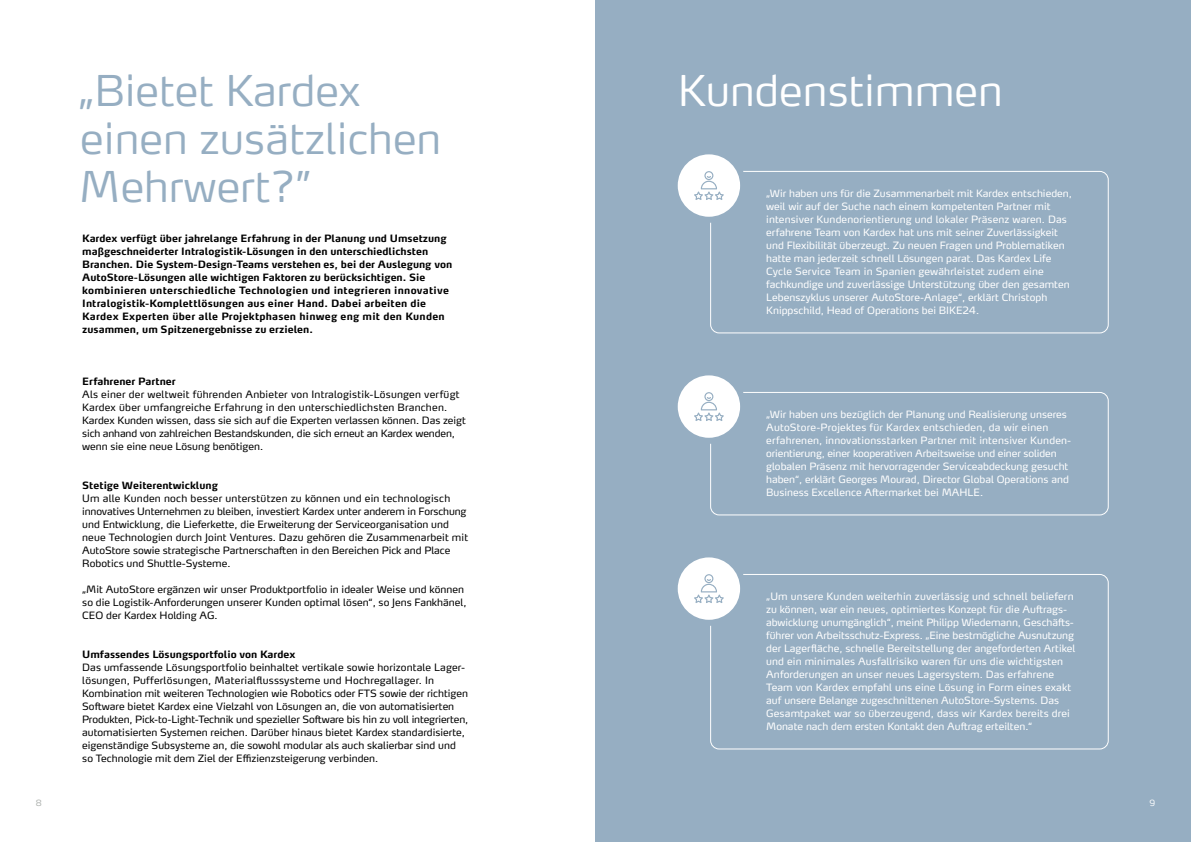
<style>
.page{position:relative;width:1191px;height:842px;background:#fff}
.page>*{position:absolute;margin:0;border:0;box-sizing:border-box;transform-origin:0 0}
.t1{font:300 42px/48px "Max Pro";color:#96aec2}
.t2{font:300 42px "Max Pro";color:#fff}
.t3{font:10px/13px "Max Pro";color:#fff}
.t4{font:10px/13px "Max Pro";color:#000}
.t5{font:700 10px/13px "Max Pro";color:#000}
.t6{font:300 8.5px "Max Pro";color:#a8aca9}
.t7{font:300 8.5px "Max Pro";color:#fff}
</style>
<div class="page">
<div style="left:595px;top:0;width:596px;height:842px;background:#96aec2"></div>
<div style="left:710px;top:171px;width:398px;height:162px;border:1px solid #fff;border-radius:9px"></div>
<div style="left:671px;top:148px;width:75px;height:75px;background:#96aec2;border-radius:50%"></div>
<svg style="left:677px;top:154px;width:63px;height:63px"></svg>
<div style="left:710px;top:392px;width:398px;height:123px;border:1px solid #fff;border-radius:9px"></div>
<div style="left:671px;top:369px;width:75px;height:75px;background:#96aec2;border-radius:50%"></div>
<svg style="left:677px;top:375px;width:63px;height:63px"></svg>
<div style="left:710px;top:574px;width:398px;height:175px;border:1px solid #fff;border-radius:9px"></div>
<div style="left:671px;top:551px;width:75px;height:75px;background:#96aec2;border-radius:50%"></div>
<svg style="left:677px;top:557px;width:63px;height:63px"></svg>
<h1 class="t1" style="left:78px;top:62px;width:364px">„Bietet Kardex einen zusätzlichen<br>Mehrwert?”</h1>
<p class="t5" style="left:82px;top:231px;width:371px">Kardex verfügt über jahrelange Erfahrung in der Planung und Umsetzung maßgeschneiderter Intralogistik-Lösungen in den unterschiedlichsten Branchen. Die System-Design-Teams verstehen es, bei der Auslegung von AutoStore-Lösungen alle wichtigen Faktoren zu berücksichtigen. Sie kombinieren unterschiedliche Technologien und integrieren innovative Intralogistik-Komplettlösungen aus einer Hand. Dabei arbeiten die Kardex Experten über alle Projektphasen hinweg eng mit den Kunden zusammen, um Spitzenergebnisse zu erzielen.</p>
<p class="t5" style="left:82px;top:374px;width:95px">Erfahrener Partner</p>
<p class="t4" style="left:82px;top:387px;width:385px">Als einer der weltweit führenden Anbieter von Intralogistik-Lösungen verfügt Kardex über umfangreiche Erfahrung in den unterschiedlichsten Branchen.<br>Kardex Kunden wissen, dass sie sich auf die Experten verlassen können. Das zeigt sich anhand von zahlreichen Bestandskunden, die sich erneut an Kardex wenden, wenn sie eine neue Lösung benötigen.</p>
<p class="t5" style="left:82px;top:478px;width:137px">Stetige Weiterentwicklung</p>
<p class="t4" style="left:82px;top:491px;width:387px">Um alle Kunden noch besser unterstützen zu können und ein technologisch innovatives Unternehmen zu bleiben, investiert Kardex unter anderem in Forschung und Entwicklung, die Lieferkette, die Erweiterung der Serviceorganisation und neue Technologien durch Joint Ventures. Dazu gehören die Zusammenarbeit mit AutoStore sowie strategische Partnerschaften in den Bereichen Pick and Place Robotics und Shuttle-Systeme.</p>
<p class="t4" style="left:82px;top:582px;width:386px">„Mit AutoStore ergänzen wir unser Produktportfolio in idealer Weise und können so die Logistik-Anforderungen unserer Kunden optimal lösen“, so Jens Fankhänel,<br>CEO der Kardex Holding AG.</p>
<p class="t5" style="left:82px;top:647px;width:215px">Umfassendes Lösungsportfolio von Kardex</p>
<p class="t4" style="left:82px;top:660px;width:387px">Das umfassende Lösungsportfolio beinhaltet vertikale sowie horizontale Lager&shy;lösungen, Pufferlösungen, Materialflusssysteme und Hochregallager. In Kombination mit weiteren Technologien wie Robotics oder FTS sowie der richtigen Software bietet Kardex eine Vielzahl von Lösungen an, die von automatisierten Produkten, Pick-to-Light-Technik und spezieller Software bis hin zu voll integrierten, automatisierten Systemen reichen. Darüber hinaus bietet Kardex standardisierte, eigenständige Subsysteme an, die sowohl modular als auch skalierbar sind und so Technologie mit dem Ziel der Effizienzsteigerung verbinden.</p>
<h1 class="t2" style="left:677px;top:55px;width:326px">Kundenstimmen</h1>
<p class="t3" style="left:766px;top:186px;width:307px">„Wir haben uns für die Zusammenarbeit mit Kardex entschieden, weil wir auf der Suche nach einem kompetenten Partner mit intensiver Kundenorientierung und lokaler Präsenz waren. Das erfahrene Team von Kardex hat uns mit seiner Zuverlässigkeit und Flexibilität überzeugt. Zu neuen Fragen und Problematiken hatte man jederzeit schnell Lösungen parat. Das Kardex Life Cycle Service Team in Spanien gewährleistet zudem eine fachkundige und zuverlässige Unterstützung über den gesamten Lebenszyklus unserer AutoStore-Anlage“, erklärt Christoph Knippschild, Head of Operations bei BIKE24.</p>
<p class="t3" style="left:766px;top:407px;width:305px">„Wir haben uns bezüglich der Planung und Realisierung unseres AutoStore-Projektes für Kardex entschieden, da wir einen erfahrenen, innovationsstarken Partner mit intensiver Kunden&shy;orientierung, einer kooperativen Arbeitsweise und einer soliden globalen Präsenz mit hervorragender Serviceabdeckung gesucht haben“, erklärt Georges Mourad, Director Global Operations and Business Excellence Aftermarket bei MAHLE.</p>
<p class="t3" style="left:766px;top:589px;width:311px">„Um unsere Kunden weiterhin zuverlässig und schnell beliefern zu können, war ein neues, optimiertes Konzept für die Auftrags&shy;abwicklung unumgänglich“, meint Philipp Wiedemann, Geschäfts&shy;führer von Arbeitsschutz-Express. „Eine bestmögliche Ausnutzung der Lagerfläche, schnelle Bereitstellung der angeforderten Artikel und ein minimales Ausfallrisiko waren für uns die wichtigsten Anforderungen an unser neues Lagersystem. Das erfahrene Team von Kardex empfahl uns eine Lösung in Form eines exakt auf unsere Belange zugeschnittenen AutoStore-Systems. Das Gesamtpaket war so überzeugend, dass wir Kardex bereits drei Monate nach dem ersten Kontakt den Auftrag erteilten.“</p>
<p class="t6" style="left:36px;top:796px;width:7px">8</p>
<p class="t7" style="left:1149px;top:796px;width:7px">9</p>
</div>
